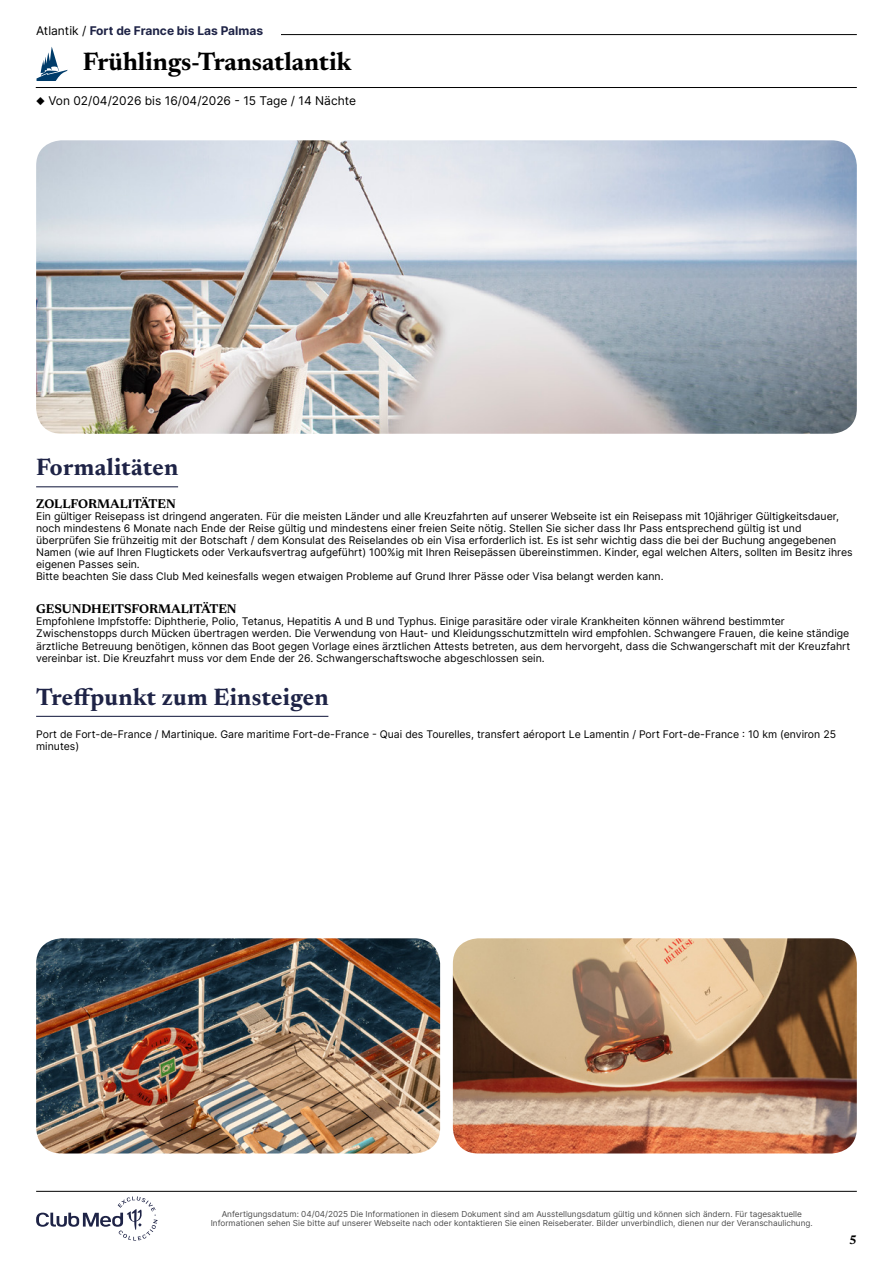
<style>
.page{position:relative;width:893px;height:1263px;background:#fff}
.page>*{position:absolute;margin:0;border:0;box-sizing:border-box;transform-origin:0 0}
.t1{font:700 25.5px "Newsreader 24 pt";color:#000}
.t2{font:700 24px "Newsreader 24 pt";letter-spacing:.015em;color:#1e2346}
.t3{font:700 12.75px "Newsreader 24 pt";color:#000}
.t4{font:700 12.6px "Newsreader 24 pt";color:#000}
.t5{font:12px "Inter";color:#000}
.t6{font:700 12px "Inter";color:#1e2346}
.t7{font:10.5px/12px "Inter";color:#000}
.t8{font:8.25px/9px "Inter";color:#4d4d4d;text-align:center}
.s1{font-weight:400;color:#000}
</style>
<div class="page">
<hr style="left:107px;top:34px;width:750px;height:1px;background:#000">
<hr style="left:36px;top:87px;width:821px;height:1px;background:#000">
<svg style="left:36px;top:47px;width:32px;height:34px"></svg>
<div style="left:36px;top:26px;width:244px;height:17px;background:#fff"></div>
<hr style="left:36px;top:486px;width:142px;height:1px;background:#1e2346">
<hr style="left:36px;top:716px;width:292px;height:1px;background:#1e2346">
<img style="left:36px;top:140px;width:821px;height:294px">
<img style="left:36px;top:938px;width:404px;height:215px">
<img style="left:453px;top:938px;width:404px;height:215px">
<svg style="left:36px;top:1196px;width:122px;height:44px"></svg>
<hr style="left:36px;top:1191px;width:821px;height:1px;background:#000">
<p class="t6" style="left:36px;top:22px;width:228px"><span class="s1">Atlantik /</span> Fort de France bis Las Palmas</p>
<h1 class="t1" style="left:83px;top:43px;width:270px">Frühlings-Transatlantik</h1>
<p class="t5" style="left:36px;top:92px;width:321px">◆ Von 02/04/2026 bis 16/04/2026 - 15 Tage / 14 Nächte</p>
<h2 class="t2" style="left:36px;top:450px;width:144px">Formalitäten</h2>
<p class="t3" style="left:36px;top:495px;width:141px">ZOLLFORMALITÄTEN</p>
<p class="t7" style="left:36px;top:510px;width:818px">Ein gültiger Reisepass ist dringend angeraten. Für die meisten Länder und alle Kreuzfahrten auf unserer Webseite ist ein Reisepass mit 10jähriger Gültigkeitsdauer, noch mindestens 6 Monate nach Ende der Reise gültig und mindestens einer freien Seite nötig. Stellen Sie sicher dass Ihr Pass entsprechend gültig ist und überprüfen Sie frühzeitig mit der Botschaft / dem Konsulat des Reiselandes ob ein Visa erforderlich ist. Es ist sehr wichtig dass die bei der Buchung angegebenen Namen (wie auf Ihren Flugtickets oder Verkaufsvertrag aufgeführt) 100%ig mit Ihren Reisepässen übereinstimmen. Kinder, egal welchen Alters, sollten im Besitz ihres eigenen Passes sein.<br>Bitte beachten Sie dass Club Med keinesfalls wegen etwaigen Probleme auf Grund Ihrer Pässe oder Visa belangt werden kann.</p>
<p class="t3" style="left:36px;top:600px;width:202px">GESUNDHEITSFORMALITÄTEN</p>
<p class="t7" style="left:36px;top:615px;width:816px">Empfohlene Impfstoffe: Diphtherie, Polio, Tetanus, Hepatitis A und B und Typhus. Einige parasitäre oder virale Krankheiten können während bestimmter Zwischenstopps durch Mücken übertragen werden. Die Verwendung von Haut- und Kleidungsschutzmitteln wird empfohlen. Schwangere Frauen, die keine ständige ärztliche Betreuung benötigen, können das Boot gegen Vorlage eines ärztlichen Attests betreten, aus dem hervorgeht, dass die Schwangerschaft mit der Kreuzfahrt vereinbar ist. Die Kreuzfahrt muss vor dem Ende der 26. Schwangerschaftswoche abgeschlossen sein.</p>
<h2 class="t2" style="left:36px;top:680px;width:294px">Treffpunkt zum Einsteigen</h2>
<p class="t7" style="left:36px;top:728px;width:801px">Port de Fort-de-France / Martinique. Gare maritime Fort-de-France - Quai des Tourelles, transfert aéroport Le Lamentin / Port Fort-de-France : 10 km (environ 25 minutes)</p>
<p class="t8" style="left:211px;top:1209px;width:604px">Anfertigungsdatum: 04/04/2025 Die Informationen in diesem Dokument sind am Ausstellungsdatum gültig und können sich ändern. Für tagesaktuelle<br>Informationen sehen Sie bitte auf unserer Webseite nach oder kontaktieren Sie einen Reiseberater. Bilder unverbindlich, dienen nur der Veranschaulichung.</p>
<p class="t4" style="left:849px;top:1230px;width:9px">5</p>
</div>
